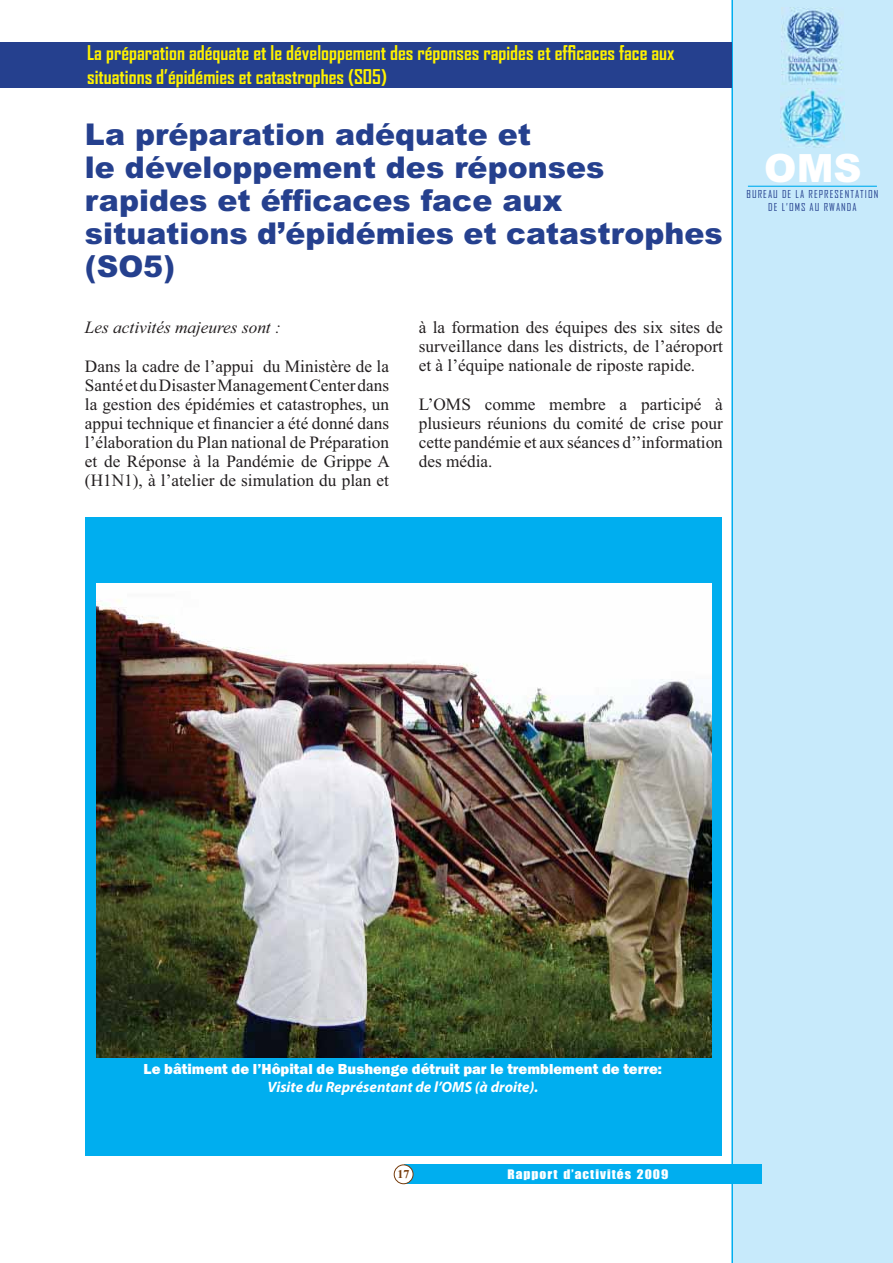
<style>
.page{position:relative;width:893px;height:1263px;background:#fff}
.page>*{position:absolute;margin:0;border:0;box-sizing:border-box;transform-origin:0 0}
.t1{font:900 39px "Arial";color:#fff}
.t2{font:900 30px/33px "Arial";color:#25408e}
.t3{font:700 19.5px/23.4px "Agency FB";color:#fff200}
.t4{font:17.25px/19px "Times New Roman";color:#231f20;text-align:justify}
.t5{font:italic 17.25px "Times New Roman";color:#231f20}
.t6{font:800 15px "Franklin Gothic";color:#fff}
.t7{font:italic 700 15px "Myriad Pro";color:#fff}
.t8{font:12.15px "Impact";letter-spacing:.075em;color:#fff;scale:1.11 1}
.t9{font:700 12px "Times New Roman";color:#763b0b}
.t10{font:10.5px/12.6px "Agency FB";letter-spacing:.1em;color:#25408e;text-align:center}
</style>
<div class="page">
<div style="left:731px;top:0;width:162px;height:1263px;background:#c7eafb"></div>
<img style="left:780px;top:89px;width:64px;height:59px">
<img style="left:781px;top:8px;width:63px;height:76px">
<hr style="left:748px;top:186px;width:129px;height:1px;background:#00aeef">
<div style="left:404px;top:1165px;width:357px;height:19px;background:#00aeef"></div>
<div style="left:394px;top:1165px;width:19px;height:19px;background:#fff;border-radius:50%"></div>
<div style="left:394px;top:1165px;width:19px;height:19px;border:1px solid #763b0b;border-radius:50%"></div>
<div style="left:86px;top:517px;width:636px;height:639px;background:#00aeef"></div>
<img style="left:97px;top:583px;width:614px;height:475px">
<div style="left:0;top:42px;width:731px;height:46px;background:#25408e"></div>
<p class="t3" style="left:87px;top:43px;width:589px">La préparation adéquate et le développement des réponses rapides et efficaces face aux situations d’épidémies et catastrophes (SO5)</p>
<h2 class="t2" style="left:85px;top:121px;width:639px">La préparation adéquate et<br>le développement des réponses rapides et éfficaces face aux situations d’épidémies et catastrophes (SO5)</h2>
<p class="t5" style="left:85px;top:317px;width:197px">Les activités majeures sont :</p>
<p class="t4" style="left:85px;top:358px;width:306px">Dans la cadre de l’appui du Ministère de la Santé et du Disaster Management Center dans la gestion des épidémies et catastrophes, un appui technique et financier a été donné dans l’élaboration du Plan national de Préparation et de Réponse à la Pandémie de Grippe A (H1N1), à l’atelier de simulation du plan et</p>
<p class="t4" style="left:419px;top:319px;width:306px">à la formation des équipes des six sites de surveillance dans les districts, de l’aéroport et à l’équipe nationale de riposte rapide.</p>
<p class="t4" style="left:419px;top:396px;width:306px">L’OMS comme membre a participé à plusieurs réunions du comité de crise pour cette pandémie et aux séances d’’information des média.</p>
<h1 class="t1" style="left:764px;top:154px;width:99px">OMS</h1>
<p class="t10" style="left:746px;top:188px;width:133px">BUREAU DE LA REPRESENTATION<br>DE L’OMS AU RWANDA</p>
<p class="t6" style="left:144px;top:1063px;width:520px">Le bâtiment de l’Hôpital de Bushenge détruit par le tremblement de terre:</p>
<p class="t7" style="left:268px;top:1081px;width:272px">Visite du Représentant de l’OMS (à droite).</p>
<p class="t9" style="left:397px;top:1167px;width:13px">17</p>
<p class="t8" style="left:507px;top:1170px;width:147px">Rapport d’activités 2009</p>
</div>
